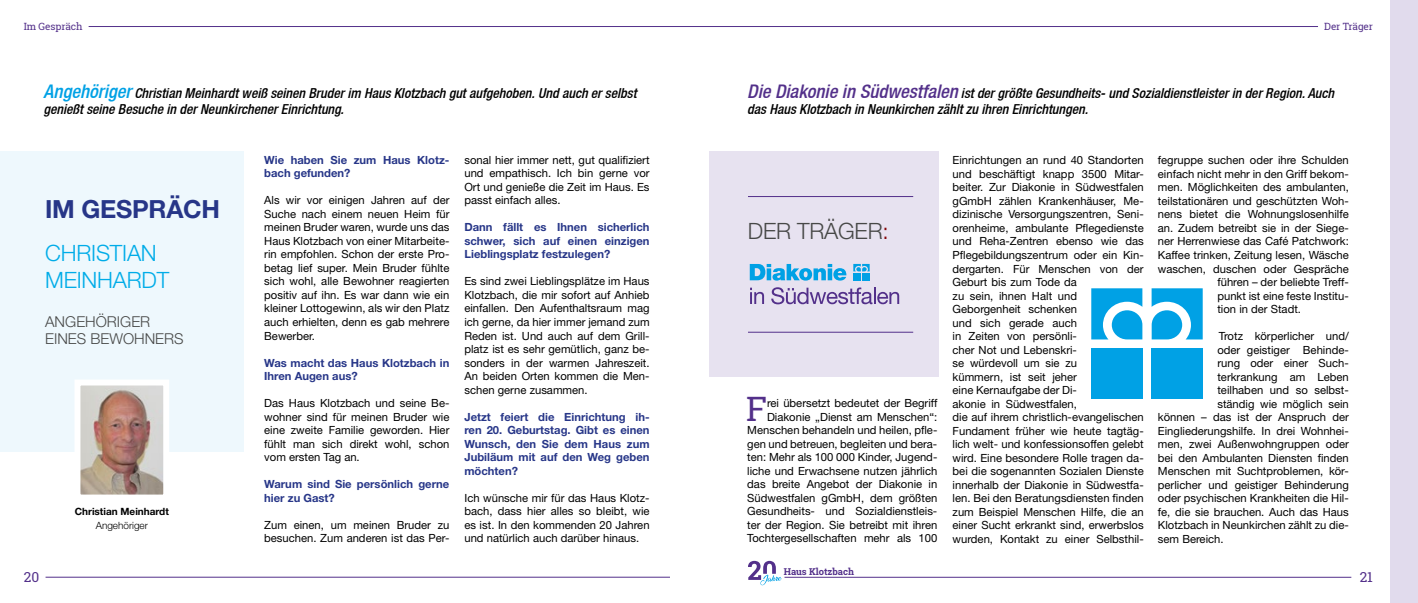
<style>
.page{position:relative;width:1418px;height:603px;background:#fff}
.page>*{position:absolute;margin:0;border:0;box-sizing:border-box;transform-origin:0 0}
.t1{font:33.62px "Roboto Slab";color:#53308a}
.t2{font:700 25px "Helvetica Neue LT Pro";letter-spacing:-.01em;color:#273688}
.t3{font:300 22.5px/27px "Helvetica Neue LT Pro";letter-spacing:-.01em;color:#00ace8}
.t4{font:300 22.5px "Helvetica Neue LT Pro";letter-spacing:-.01em;color:#474847}
.t5{font:300 15px/16.2px "Helvetica Neue LT Pro";color:#474847}
.t6{font:italic 500 condensed 13.75px/16.5px "Helvetica Neue LT";color:#000}
.t7{font:13.75px "Roboto Slab";color:#53308a}
.t8{font:11.25px/13.5px "Helvetica Neue LT Std";color:#000;text-align:justify}
.t9{font:700 11.25px/13.5px "Helvetica Neue LT Pro";color:#273688}
.t10{font:10px "Roboto Slab";letter-spacing:-.01em;color:#53308a}
.t11{font:700 10px "Helvetica Neue LT Pro";color:#000}
.t12{font:300 10px "Helvetica Neue LT Pro";color:#000}
.t13{font:700 9.38px "Roboto Slab";color:#53308a}
.s1{font-size:18.75px;color:#00a1e5}
.s2{font-size:18.75px;color:#53308a}
.s3{color:#860508}
</style>
<div class="page">
<div style="left:0;top:151px;width:244px;height:300px;background:#eef8fd"></div>
<img style="left:81px;top:386px;width:81px;height:107px">
<div style="left:74px;top:379px;width:95px;height:121px;border:6px solid #fff"></div>
<hr style="left:89px;top:26px;width:1228px;height:1px;background:#53308a">
<div style="left:1390px;top:0;width:27px;height:602px;background:#e1dbed"></div>
<hr style="left:784px;top:576px;width:567px;height:1px;background:#53308a">
<hr style="left:46px;top:576px;width:624px;height:1px;background:#53308a">
<svg style="left:748px;top:560px;width:33px;height:25px"></svg>
<div style="left:709px;top:151px;width:229px;height:225px;background:#e7e2f0"></div>
<hr style="left:748px;top:196px;width:165px;height:1px;background:#53308a">
<hr style="left:748px;top:332px;width:165px;height:1px;background:#53308a">
<svg style="left:749px;top:264px;width:97px;height:16px"></svg>
<svg style="left:853px;top:264px;width:16px;height:7px"></svg>
<div style="left:853px;top:273px;width:7px;height:7px;background:#00a1e5"></div>
<div style="left:862px;top:273px;width:7px;height:7px;background:#00a1e5"></div>
<svg style="left:750px;top:287px;width:14px;height:17px"></svg>
<svg style="left:771px;top:287px;width:128px;height:17px"></svg>
<svg style="left:1091px;top:288px;width:51px;height:51px"></svg>
<svg style="left:1151px;top:288px;width:51px;height:51px"></svg>
<div style="left:1091px;top:348px;width:51px;height:51px;background:#00a1e5"></div>
<div style="left:1151px;top:348px;width:51px;height:51px;background:#00a1e5"></div>
<p class="t10" style="left:24px;top:19px;width:60px">Im Gespräch</p>
<p class="t6" style="left:44px;top:84px;width:594px"><span class="s1">Angehöriger</span> Christian Meinhardt weiß seinen Bruder im Haus Klotzbach gut aufgehoben. Und auch er selbst genießt seine Besuche in der Neunkirchener Einrichtung.</p>
<h2 class="t2" style="left:45px;top:194px;width:176px">IM GESPRÄCH</h2>
<h3 class="t3" style="left:45px;top:239px;width:126px">CHRISTIAN<br>MEINHARDT</h3>
<h3 class="t5" style="left:45px;top:313px;width:140px">ANGEHÖRIGER<br>EINES BEWOHNERS</h3>
<p class="t11" style="left:75px;top:505px;width:96px">Christian Meinhardt</p>
<p class="t12" style="left:96px;top:519px;width:54px">Angehöriger</p>
<p class="t9" style="left:264px;top:153px;width:187px">Wie haben Sie zum Haus Klotz&shy;bach gefunden?</p>
<p class="t8" style="left:264px;top:193px;width:187px">Als wir vor einigen Jahren auf der Suche nach einem neuen Heim für meinen Bruder waren, wurde uns das Haus Klotzbach von einer Mitarbeite&shy;rin empfohlen. Schon der erste Pro&shy;betag lief super. Mein Bruder fühlte sich wohl, alle Bewohner reagierten positiv auf ihn. Es war dann wie ein kleiner Lottogewinn, als wir den Platz auch erhielten, denn es gab mehrere Bewerber.</p>
<p class="t9" style="left:264px;top:355px;width:187px">Was macht das Haus Klotzbach in<br>Ihren Augen aus?</p>
<p class="t8" style="left:264px;top:396px;width:187px">Das Haus Klotzbach und seine Be&shy;wohner sind für meinen Bruder wie eine zweite Familie geworden. Hier fühlt man sich direkt wohl, schon vom ersten Tag an.</p>
<p class="t9" style="left:264px;top:477px;width:187px">Warum sind Sie persönlich gerne hier zu Gast?</p>
<p class="t8" style="left:264px;top:517px;width:187px">Zum einen, um meinen Bruder zu besuchen. Zum anderen ist das Per-</p>
<p class="t8" style="left:464px;top:153px;width:187px">sonal hier immer nett, gut qualifiziert und empathisch. Ich bin gerne vor Ort und genieße die Zeit im Haus. Es passt einfach alles.</p>
<p class="t9" style="left:464px;top:220px;width:187px;text-align:justify">Dann fällt es Ihnen sicherlich schwer, sich auf einen einzigen Lieblingsplatz festzulegen?</p>
<p class="t8" style="left:464px;top:274px;width:187px">Es sind zwei Lieblingsplätze im Haus Klotzbach, die mir sofort auf Anhieb einfallen. Den Aufenthaltsraum mag ich gerne, da hier immer jemand zum Reden ist. Und auch auf dem Grill&shy;platz ist es sehr gemütlich, ganz be&shy;sonders in der warmen Jahreszeit.<br>An beiden Orten kommen die Men&shy;schen gerne zusammen.</p>
<p class="t9" style="left:464px;top:409px;width:187px;text-align:justify">Jetzt feiert die Einrichtung ih&shy;ren 20. Geburtstag. Gibt es einen Wunsch, den Sie dem Haus zum Jubiläum mit auf den Weg geben möchten?</p>
<p class="t8" style="left:464px;top:490px;width:187px">Ich wünsche mir für das Haus Klotz&shy;bach, dass hier alles so bleibt, wie es ist. In den kommenden 20 Jahren und natürlich auch darüber hinaus.</p>
<p class="t10" style="left:1324px;top:19px;width:50px">Der Träger</p>
<p class="t6" style="left:747px;top:84px;width:588px"><span class="s2">Die Diakonie in Südwestfalen</span> ist der größte Gesundheits- und Sozialdienstleister in der Region. Auch das Haus Klotzbach in Neunkirchen zählt zu ihren Einrichtungen.</p>
<h3 class="t4" style="left:748px;top:217px;width:142px">DER TRÄGER<span class="s3">:</span></h3>
<h1 class="t1" style="left:746px;top:385px;width:22px">F</h1>
<p class="t8" style="left:747px;top:396px;width:192px;text-align:right">rei übersetzt bedeutet der Begriff Diakonie „Dienst am Menschen“:<br>Menschen behandeln und heilen, pfle&shy;gen und betreuen, begleiten und bera&shy;ten: Mehr als 100 000 Kinder, Jugend&shy;liche und Erwachsene nutzen jährlich das breite Angebot der Diakonie in Südwestfalen gGmbH, dem größten Gesundheits- und Sozialdienstleis&shy;ter der Region. Sie betreibt mit ihren Tochtergesellschaften mehr als 100</p>
<p class="t8" style="left:952px;top:153px;width:193px;text-align:left">Einrichtungen an rund 40 Standorten und beschäftigt knapp 3500 Mitar&shy;beiter. Zur Diakonie in Südwestfalen gGmbH zählen Krankenhäuser, Me&shy;dizinische Versorgungszentren, Seni&shy;orenheime, ambulante Pflegedienste und Reha-Zentren ebenso wie das<br>Pflegebildungszentrum oder ein Kin&shy;dergarten. Für Menschen von der<br>Geburt bis zum Tode da<br>zu sein, ihnen Halt und<br>Geborgenheit schenken<br>und sich gerade auch<br>in Zeiten von persönli-<br>cher Not und Lebenskri-<br>se würdevoll um sie zu<br>kümmern, ist seit jeher<br>eine Kernaufgabe der Di-<br>akonie in Südwestfalen,<br>die auf ihrem christlich-evangelischen<br>Fundament früher wie heute tagtäg&shy;lich welt- und konfessionsoffen gelebt wird. Eine besondere Rolle tragen da&shy;bei die sogenannten Sozialen Dienste innerhalb der Diakonie in Südwestfa&shy;len. Bei den Beratungsdiensten finden zum Beispiel Menschen Hilfe, die an einer Sucht erkrankt sind, erwerbslos wurden, Kontakt zu einer Selbsthil-</p>
<p class="t8" style="left:1157px;top:153px;width:192px">fegruppe suchen oder ihre Schulden</p>
<p class="t8" style="left:1157px;top:167px;width:192px">einfach nicht mehr in den Griff bekom-</p>
<p class="t8" style="left:1157px;top:180px;width:192px">men. Möglichkeiten des ambulanten,</p>
<p class="t8" style="left:1157px;top:194px;width:192px">teilstationären und geschützten Woh-</p>
<p class="t8" style="left:1157px;top:207px;width:192px">nens bietet die Wohnungslosenhilfe</p>
<p class="t8" style="left:1157px;top:221px;width:192px">an. Zudem betreibt sie in der Siege-</p>
<p class="t8" style="left:1157px;top:234px;width:192px">ner Herrenwiese das Café Patchwork:</p>
<p class="t8" style="left:1157px;top:248px;width:192px">Kaffee trinken, Zeitung lesen, Wäsche</p>
<p class="t8" style="left:1157px;top:261px;width:192px">waschen, duschen oder Gespräche</p>
<p class="t8" style="left:1217px;top:275px;width:133px">führen – der beliebte Treff-</p>
<p class="t8" style="left:1217px;top:288px;width:133px">punkt ist eine feste Institu-</p>
<p class="t8" style="left:1217px;top:302px;width:85px">tion in der Stadt.</p>
<p class="t8" style="left:1218px;top:329px;width:132px">Trotz körperlicher und/</p>
<p class="t8" style="left:1217px;top:342px;width:133px">oder geistiger Behinde-</p>
<p class="t8" style="left:1217px;top:356px;width:133px">rung oder einer Such-</p>
<p class="t8" style="left:1217px;top:369px;width:133px">terkrankung am Leben</p>
<p class="t8" style="left:1217px;top:383px;width:133px">teilhaben und so selbst-</p>
<p class="t8" style="left:1217px;top:396px;width:133px">ständig wie möglich sein</p>
<p class="t8" style="left:1157px;top:410px;width:192px">können – das ist der Anspruch der</p>
<p class="t8" style="left:1157px;top:423px;width:192px">Eingliederungshilfe. In drei Wohnhei-</p>
<p class="t8" style="left:1157px;top:437px;width:192px">men, zwei Außenwohngruppen oder</p>
<p class="t8" style="left:1157px;top:450px;width:192px">bei den Ambulanten Diensten finden</p>
<p class="t8" style="left:1157px;top:464px;width:192px">Menschen mit Suchtproblemen, kör-</p>
<p class="t8" style="left:1157px;top:477px;width:192px">perlicher und geistiger Behinderung</p>
<p class="t8" style="left:1157px;top:491px;width:192px">oder psychischen Krankheiten die Hil-</p>
<p class="t8" style="left:1157px;top:504px;width:192px">fe, die sie brauchen. Auch das Haus</p>
<p class="t8" style="left:1157px;top:518px;width:192px">Klotzbach in Neunkirchen zählt zu die-</p>
<p class="t8" style="left:1157px;top:531px;width:67px">sem Bereich.</p>
<p class="t13" style="left:783px;top:564px;width:72px">Haus Klotzbach</p>
<p class="t7" style="left:24px;top:567px;width:17px">20</p>
<p class="t7" style="left:1359px;top:567px;width:15px">21</p>
</div>
